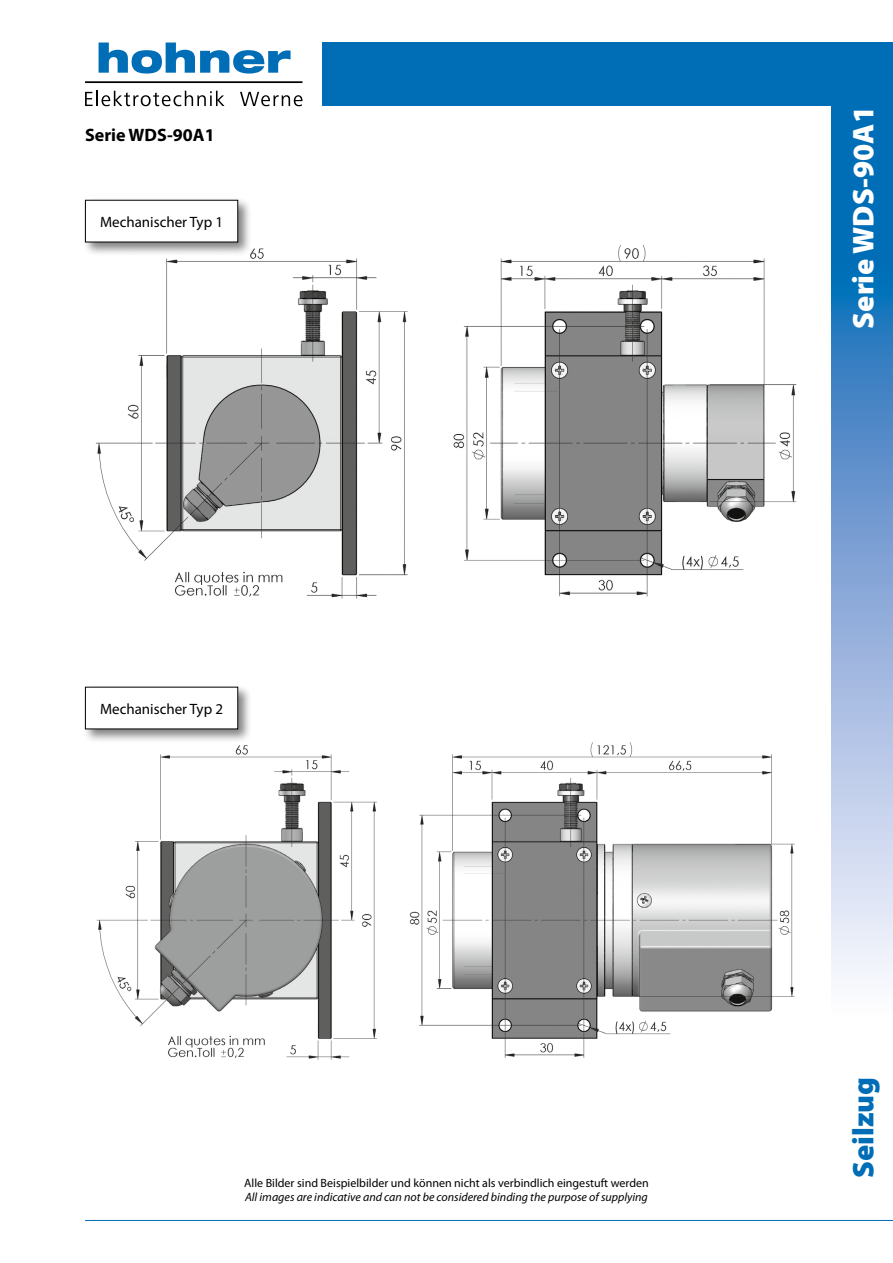
<style>
.page{position:relative;width:893px;height:1263px;background:#fff}
.page>*{position:absolute;margin:0;border:0;box-sizing:border-box;transform-origin:0 0}
.t1{font:900 30px "Myriad Pro";color:#fff}
.t2{font:900 30px "Myriad Pro";color:#006db6}
.t3{font:700 18px "Myriad Pro";color:#000}
.t4{font:15px "Myriad Pro";color:#000}
.t5{font:12px "Myriad Pro";color:#000}
.t6{font:italic 12px "Myriad Pro";color:#000}
</style>
<div class="page">
<div style="left:831px;top:43px;width:62px;height:211px;background:#006db7"></div>
<div style="left:323px;top:43px;width:570px;height:63px;background:#006db7"></div>
<svg style="left:831px;top:254px;width:62px;height:725px;background:#89aeda"></svg>
<hr style="left:85px;top:1220px;width:808px;height:1px;background:#006db7">
<svg style="left:99px;top:43px;width:192px;height:31px"></svg>
<svg style="left:85px;top:91px;width:140px;height:15px"></svg>
<svg style="left:240px;top:92px;width:62px;height:14px"></svg>
<hr style="left:85px;top:81px;width:217px;height:2px;background:#000">
<img style="left:95px;top:245px;width:702px;height:354px">
<img style="left:96px;top:742px;width:699px;height:318px">
<div style="left:83px;top:197px;width:169px;height:60px;background:#000;opacity:.5"></div>
<div style="left:85px;top:200px;width:153px;height:42px;background:#fff"></div>
<div style="left:83px;top:684px;width:169px;height:60px;background:#000;opacity:.5"></div>
<div style="left:85px;top:687px;width:153px;height:42px;background:#fff"></div>
<h2 class="t3" style="left:85px;top:123px;width:131px">Serie WDS-90A1</h2>
<p class="t4" style="left:100px;top:212px;width:125px">Mechanischer Typ 1</p>
<p class="t4" style="left:100px;top:699px;width:125px">Mechanischer Typ 2</p>
<p class="t5" style="left:244px;top:1175px;width:406px">Alle Bilder sind Beispielbilder und können nicht als verbindlich eingestuft werden</p>
<p class="t6" style="left:245px;top:1190px;width:404px">All images are indicative and can not be considered binding the purpose of supplying</p>
<h1 class="t1" style="left:843px;top:329px;width:224px;rotate:-90deg">Serie WDS-90A1</h1>
<h1 class="t2" style="left:843px;top:1178px;width:103px;rotate:-90deg">Seilzug</h1>
</div>
